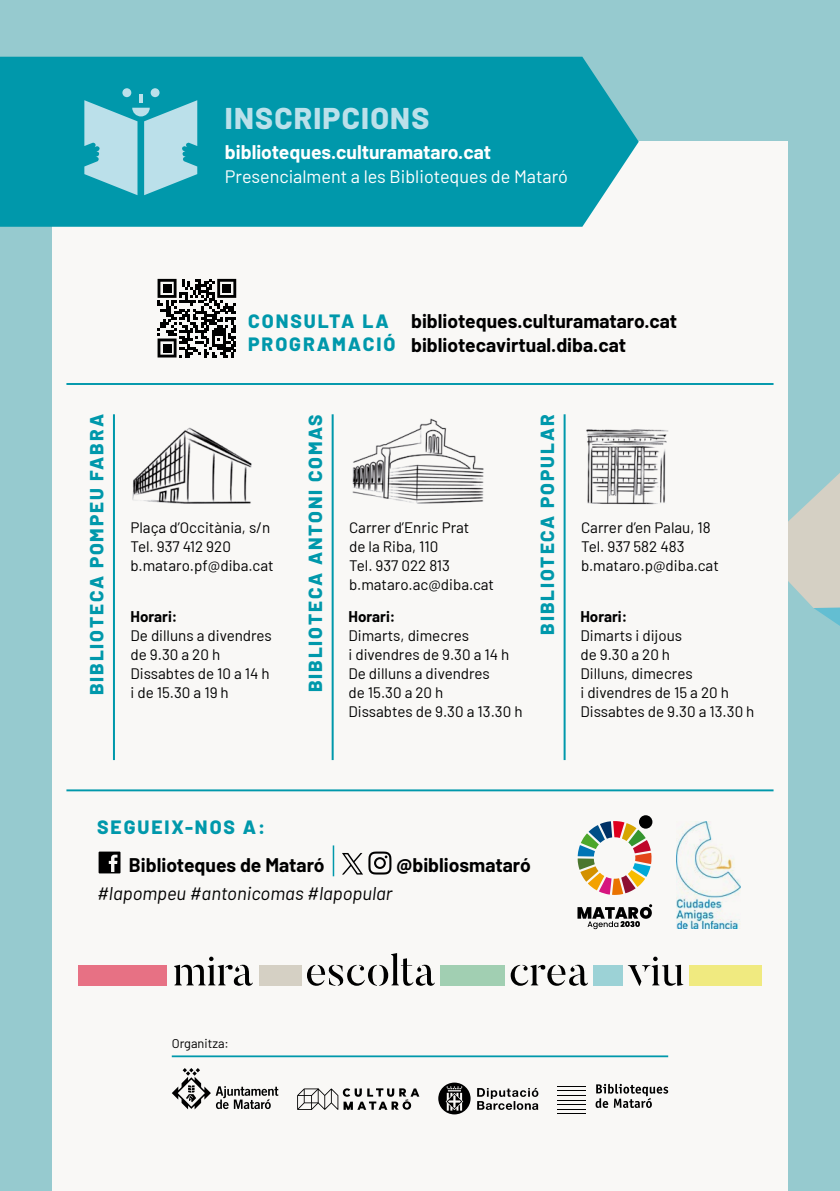
<style>
.page{position:relative;width:840px;height:1191px;background:#fff}
.page>*{position:absolute;margin:0;border:0;box-sizing:border-box;transform-origin:0 0}
.t1{font:800 30px "Barlow";letter-spacing:.04em;color:#bbe0ea}
.t2{font:700 19.2px/24.2px "Barlow";color:#000}
.t3{font:800 19.2px/23.2px "Barlow";letter-spacing:.1em;color:#0098ab}
.t4{font:700 19.2px "Barlow";color:#fff}
.t5{font:800 19px "Barlow";letter-spacing:.1em;color:#0098ab}
.t6{font:italic 18.4px "Barlow";color:#000}
.t7{font:18px "Barlow";color:#fff}
.t8{font:15.2px/19px "Barlow";color:#000}
.t9{font:700 15.2px "Barlow";color:#000}
.t10{font:12.8px "Barlow";color:#000}
</style>
<div class="page">
<div style="left:0;top:0;width:839px;height:1191px;background:#96cacf"></div>
<svg style="left:787px;top:473px;width:52px;height:153px"></svg>
<div style="left:52px;top:142px;width:735px;height:1049px;background:#f9f8f6"></div>
<div style="left:0;top:57px;width:638px;height:170px;background:#0098ab"></div>
<hr style="left:331px;top:414px;width:2px;height:346px;background:#0098ab">
<img style="left:352px;top:418px;width:132px;height:86px">
<hr style="left:563px;top:414px;width:2px;height:346px;background:#0098ab">
<img style="left:586px;top:429px;width:82px;height:76px">
<hr style="left:113px;top:414px;width:2px;height:346px;background:#0098ab">
<img style="left:132px;top:427px;width:120px;height:77px">
<svg style="left:98px;top:851px;width:22px;height:22px"></svg>
<hr style="left:332px;top:845px;width:2px;height:31px;background:#0098ab">
<hr style="left:66px;top:383px;width:707px;height:2px;background:#0098ab">
<hr style="left:66px;top:789px;width:707px;height:2px;background:#0098ab">
<svg style="left:157px;top:279px;width:79px;height:78px"></svg>
<div style="left:163px;top:284px;width:8px;height:8px;background:#000"></div>
<div style="left:222px;top:284px;width:9px;height:8px;background:#000"></div>
<div style="left:163px;top:344px;width:8px;height:8px;background:#000"></div>
<svg style="left:557px;top:1086px;width:29px;height:28px"></svg>
<svg style="left:595px;top:1083px;width:72px;height:25px"></svg>
<svg style="left:297px;top:1088px;width:122px;height:22px"></svg>
<svg style="left:172px;top:1068px;width:106px;height:41px"></svg>
<svg style="left:438px;top:1082px;width:32px;height:32px"></svg>
<svg style="left:477px;top:1088px;width:61px;height:22px"></svg>
<hr style="left:172px;top:1055px;width:495px;height:2px;background:#0098ab">
<svg style="left:342px;top:851px;width:49px;height:23px"></svg>
<svg style="left:174px;top:956px;width:79px;height:30px"></svg>
<svg style="left:307px;top:953px;width:127px;height:33px"></svg>
<svg style="left:510px;top:964px;width:77px;height:22px"></svg>
<svg style="left:627px;top:956px;width:56px;height:30px"></svg>
<div style="left:78px;top:965px;width:88px;height:20px;background:#e77184"></div>
<div style="left:259px;top:965px;width:43px;height:20px;background:#d5d0c4"></div>
<div style="left:440px;top:965px;width:64px;height:20px;background:#a1cfb2"></div>
<div style="left:593px;top:965px;width:30px;height:20px;background:#9cd2d6"></div>
<div style="left:689px;top:965px;width:72px;height:20px;background:#f0ea80"></div>
<svg style="left:577px;top:821px;width:74px;height:74px"></svg>
<div style="left:638px;top:815px;width:14px;height:13px;background:#000;border-radius:50%"></div>
<svg style="left:577px;top:904px;width:74px;height:25px"></svg>
<img style="left:676px;top:821px;width:63px;height:108px">
<div style="left:150px;top:88px;width:9px;height:9px;background:#bbe0ea;border-radius:50%"></div>
<div style="left:122px;top:88px;width:9px;height:9px;background:#bbe0ea;border-radius:50%"></div>
<svg style="left:84px;top:94px;width:113px;height:101px;background:#7ac7d4"></svg>
<h1 class="t1" style="left:225px;top:95px;width:206px">INSCRIPCIONS</h1>
<p class="t4" style="left:225px;top:137px;width:267px">biblioteques.culturamataro.cat</p>
<p class="t7" style="left:225px;top:163px;width:344px">Presencialment a les Biblioteques de Mataró</p>
<p class="t5" style="left:82px;top:695px;width:283px;rotate:-90deg">BIBLIOTECA POMPEU FABRA</p>
<p class="t3" style="left:248px;top:308px;width:149px">CONSULTA LA<br>PROGRAMACIÓ</p>
<p class="t2" style="left:411px;top:307px;width:267px">biblioteques.culturamataro.cat bibliotecavirtual.diba.cat</p>
<p class="t8" style="left:130px;top:517px;width:144px">Plaça d’Occitània, s/n<br>Tel. 937 412 920 b.mataro.pf@diba.cat</p>
<p class="t9" style="left:130px;top:605px;width:48px">Horari:</p>
<p class="t8" style="left:130px;top:625px;width:143px">De dilluns a divendres de 9.30 a 20 h<br>Dissabtes de 10 a 14 h</p>
<p class="t8" style="left:130px;top:681px;width:100px">i de 15.30 a 19 h</p>
<p class="t5" style="left:301px;top:692px;width:280px;rotate:-90deg">BIBLIOTECA ANTONI COMAS</p>
<p class="t8" style="left:349px;top:517px;width:146px">Carrer d’Enric Prat<br>de la Riba, 110<br>Tel. 937 022 813 b.mataro.ac@diba.cat</p>
<p class="t9" style="left:348px;top:605px;width:48px">Horari:</p>
<p class="t8" style="left:348px;top:625px;width:175px">Dimarts, dimecres<br>i divendres de 9.30 a 14 h<br>De dilluns a divendres<br>de 15.30 a 20 h<br>Dissabtes de 9.30 a 13.30 h</p>
<p class="t5" style="left:532px;top:635px;width:222px;rotate:-90deg">BIBLIOTECA POPULAR</p>
<p class="t8" style="left:580px;top:517px;width:139px">Carrer d’en Palau, 18<br>Tel. 937 582 483 b.mataro.p@diba.cat</p>
<p class="t9" style="left:580px;top:605px;width:48px">Horari:</p>
<p class="t8" style="left:580px;top:625px;width:175px">Dimarts i dijous<br>de 9.30 a 20 h<br>Dilluns, dimecres<br>i divendres de 15 a 20 h<br>Dissabtes de 9.30 a 13.30 h</p>
<p class="t3" style="left:97px;top:814px;width:169px">SEGUEIX-NOS A:</p>
<p class="t2" style="left:129px;top:851px;width:197px">Biblioteques de Mataró</p>
<p class="t2" style="left:396px;top:851px;width:135px">@bibliosmataró</p>
<p class="t6" style="left:97px;top:880px;width:296px">#lapompeu #antonicomas #lapopular</p>
<p class="t10" style="left:172px;top:1034px;width:59px">Organitza:</p>
</div>
